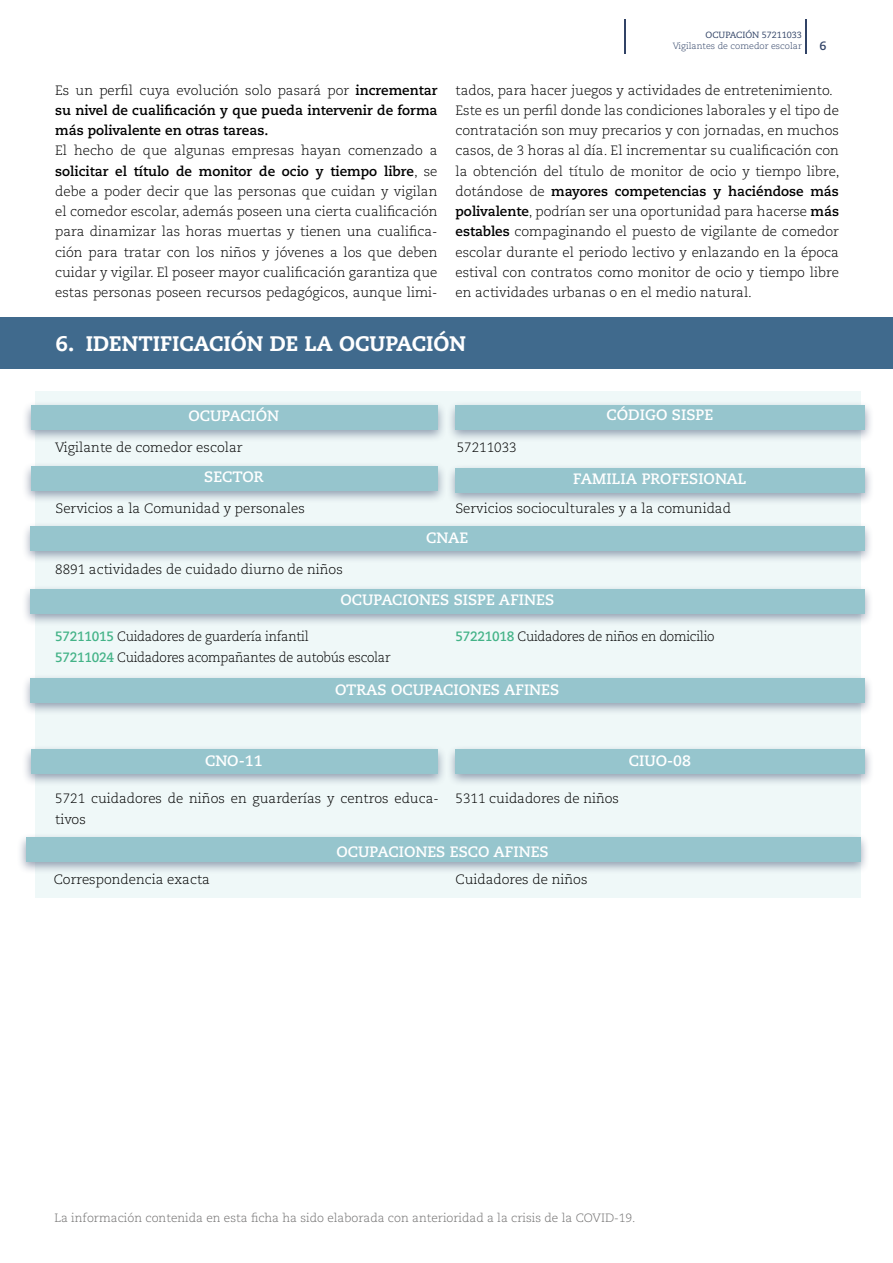
<style>
.page{position:relative;width:893px;height:1263px;background:#fff}
.page>*{position:absolute;margin:0;border:0;box-sizing:border-box;transform-origin:0 0}
.t1{font:800 21px "Caecilia LT Std";color:#fff}
.t2{font:700 15px "Caecilia LT Std";color:#fff}
.t3{font:300 13.5px/20.2px "Caecilia LT Std";color:#000}
.t4{font:700 13.5px/20.2px "Caecilia LT Std";color:#000;text-align:justify}
.t5{font:300 13.5px/20.2px "Caecilia LT Std";letter-spacing:-.02em;color:#000;scale:.95 1}
.t6{font:300 12px "Caecilia LT Std";color:#706f6f}
.t7{font:700 12px "Caecilia LT Std";color:#314366}
.t8{font:300 9px "Caecilia LT Std";color:#314366}
.t9{font:9px "Caecilia LT Std";color:#314366}
.s1{font-weight:300}
.s2{font-weight:700}
.s3{font-weight:700;color:#44b388}
</style>
<div class="page">
<hr style="left:805px;top:20px;width:1px;height:34px;background:#314366">
<hr style="left:624px;top:20px;width:1px;height:34px;background:#314366">
<div style="left:0;top:317px;width:893px;height:52px;background:#406a8d"></div>
<div style="left:35px;top:392px;width:825px;height:506px;background:#eff8f8"></div>
<div style="left:21px;top:400px;width:425px;height:43px;background:#314366;opacity:.5"></div>
<div style="left:31px;top:405px;width:406px;height:24px;background:#96c5cd"></div>
<div style="left:21px;top:461px;width:425px;height:43px;background:#314366;opacity:.5"></div>
<div style="left:31px;top:466px;width:406px;height:24px;background:#96c5cd"></div>
<div style="left:446px;top:400px;width:428px;height:43px;background:#314366;opacity:.5"></div>
<div style="left:455px;top:405px;width:410px;height:24px;background:#96c5cd"></div>
<div style="left:446px;top:463px;width:428px;height:43px;background:#314366;opacity:.5"></div>
<div style="left:455px;top:468px;width:410px;height:24px;background:#96c5cd"></div>
<div style="left:21px;top:584px;width:853px;height:43px;background:#314366;opacity:.5"></div>
<div style="left:31px;top:589px;width:834px;height:24px;background:#96c5cd"></div>
<div style="left:17px;top:832px;width:852px;height:43px;background:#314366;opacity:.5"></div>
<div style="left:26px;top:837px;width:834px;height:24px;background:#96c5cd"></div>
<div style="left:21px;top:673px;width:853px;height:43px;background:#314366;opacity:.5"></div>
<div style="left:31px;top:678px;width:834px;height:24px;background:#96c5cd"></div>
<div style="left:21px;top:744px;width:425px;height:43px;background:#314366;opacity:.5"></div>
<div style="left:31px;top:749px;width:406px;height:24px;background:#96c5cd"></div>
<div style="left:446px;top:744px;width:428px;height:43px;background:#314366;opacity:.5"></div>
<div style="left:455px;top:749px;width:410px;height:24px;background:#96c5cd"></div>
<div style="left:21px;top:521px;width:853px;height:43px;background:#314366;opacity:.5"></div>
<div style="left:31px;top:527px;width:834px;height:23px;background:#96c5cd"></div>
<p class="t4" style="left:55px;top:80px;width:384px"><span class="s1">Es un perfil cuya evolución solo pasará por</span> incrementar su nivel de cualificación y que pueda intervenir de forma más polivalente en otras tareas.</p>
<p class="t3" style="left:55px;top:141px;width:384px;text-align:justify">El hecho de que algunas empresas hayan comenzado a <span class="s2">solicitar el título de monitor de ocio y tiempo libre</span>, se debe a poder decir que las personas que cuidan y vigilan el comedor escolar, además poseen una cierta cualificación para dinamizar las horas muertas y tienen una cualifica&shy;ción para tratar con los niños y jóvenes a los que deben cuidar y vigilar. El poseer mayor cualificación garantiza que estas personas poseen recursos pedagógicos, aunque limi-</p>
<p class="t9" style="left:706px;top:29px;width:98px">OCUPACIÓN 57211033</p>
<p class="t8" style="left:673px;top:41px;width:131px">Vigilantes de comedor escolar</p>
<p class="t7" style="left:819px;top:39px;width:9px">6</p>
<p class="t3" style="left:455px;top:80px;width:385px">tados, para hacer juegos y actividades de entretenimiento.<br>Este es un perfil donde las condiciones laborales y el tipo de contratación son muy precarios y con jornadas, en muchos casos, de 3 horas al día. El incrementar su cualificación con la obtención del título de monitor de ocio y tiempo libre, dotándose de <span class="s2">mayores competencias y haciéndose más polivalente</span>, podrían ser una oportunidad para hacerse <span class="s2">más estables</span> compaginando el puesto de vigilante de comedor escolar durante el periodo lectivo y enlazando en la época estival con contratos como monitor de ocio y tiempo libre en actividades urbanas o en el medio natural.</p>
<h1 class="t1" style="left:56px;top:331px;width:412px">6. IDENTIFICACIÓN DE LA OCUPACIÓN</h1>
<p class="t2" style="left:188px;top:407px;width:92px">OCUPACIÓN</p>
<p class="t3" style="left:55px;top:438px;width:189px">Vigilante de comedor escolar</p>
<p class="t2" style="left:204px;top:468px;width:61px">SECTOR</p>
<p class="t3" style="left:457px;top:438px;width:62px">57211033</p>
<p class="t2" style="left:607px;top:406px;width:108px">CÓDIGO SISPE</p>
<p class="t2" style="left:573px;top:470px;width:175px">FAMILIA PROFESIONAL</p>
<p class="t3" style="left:56px;top:499px;width:251px">Servicios a la Comunidad y personales</p>
<p class="t3" style="left:55px;top:559px;width:289px">8891 actividades de cuidado diurno de niños</p>
<p class="t3" style="left:455px;top:499px;width:277px">Servicios socioculturales y a la comunidad</p>
<p class="t2" style="left:426px;top:529px;width:44px">CNAE</p>
<p class="t2" style="left:340px;top:591px;width:215px">OCUPACIONES SISPE AFINES</p>
<p class="t5" style="left:55px;top:627px;width:354px"><span class="s3">57211015</span> Cuidadores de guardería infantil<br><span class="s3">57211024</span> Cuidadores acompañantes de autobús escolar</p>
<p class="t5" style="left:455px;top:627px;width:274px"><span class="s3">57221018</span> Cuidadores de niños en domicilio</p>
<p class="t2" style="left:335px;top:681px;width:225px">OTRAS OCUPACIONES AFINES</p>
<p class="t2" style="left:205px;top:752px;width:59px">CNO-11</p>
<p class="t2" style="left:629px;top:752px;width:64px">CIUO-08</p>
<p class="t3" style="left:55px;top:789px;width:385px">5721 cuidadores de niños en guarderías y centros educa&shy;tivos</p>
<p class="t3" style="left:455px;top:789px;width:165px">5311 cuidadores de niños</p>
<p class="t2" style="left:337px;top:843px;width:214px">OCUPACIONES ESCO AFINES</p>
<p class="t3" style="left:54px;top:870px;width:158px">Correspondencia exacta</p>
<p class="t3" style="left:455px;top:870px;width:134px">Cuidadores de niños</p>
<p class="t6" style="left:54px;top:1211px;width:583px">La información contenida en esta ficha ha sido elaborada con anterioridad a la crisis de la COVID-19.</p>
</div>
